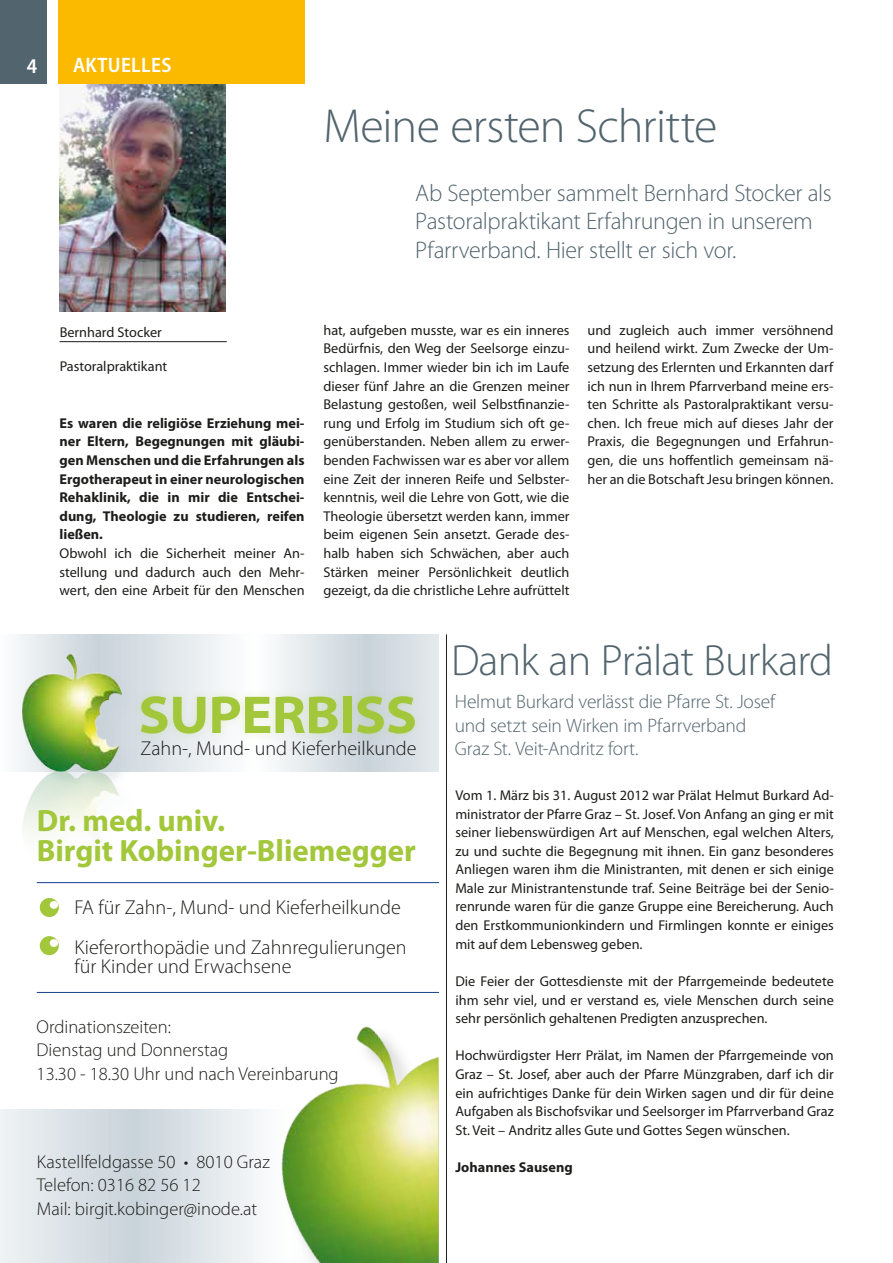
<style>
.page{position:relative;width:893px;height:1263px;background:#fff}
.page>*{position:absolute;margin:0;border:0;box-sizing:border-box;transform-origin:0 0}
.t1{font:700 semi-expanded 53.55px "Myriad Pro";letter-spacing:-.01em;color:#a2c73a}
.t2{font:300 48px "Myriad Pro";letter-spacing:-.02em;color:#52646d}
.t3{font:300 43.95px "Myriad Pro";letter-spacing:-.02em;color:#52646d}
.t4{font:700 30.9px/30.2px "Myriad Pro";color:#a2c73a}
.t5{font:300 24px/28.8px "Myriad Pro";letter-spacing:-.015em;color:#52646d}
.t6{font:600 semi-condensed 21px "Myriad Pro";letter-spacing:.015em;color:#fff}
.t7{font:300 20.1px/39.3px "Myriad Pro";color:#1d1d1b}
.t8{font:300 19.5px/23.4px "Myriad Pro";letter-spacing:-.01em;color:#52646d}
.t9{font:300 18.6px/23.7px "Myriad Pro";color:#1d1d1b}
.t10{font:14.25px/18.6px "Myriad Pro";color:#1d1d1b;text-align:justify}
.t11{font:700 14.25px/18.6px "Myriad Pro";color:#1d1d1b;text-align:justify}
</style>
<div class="page">
<hr style="left:446px;top:634px;width:1px;height:629px;background:#1d1d1b">
<img style="left:60px;top:83px;width:165px;height:228px">
<hr style="left:60px;top:341px;width:167px;height:1px;background:#1d1d1b">
<div style="left:0;top:0;width:46px;height:83px;background:#52646d"></div>
<div style="left:58px;top:0;width:247px;height:83px;background:#fbba00"></div>
<svg style="left:0;top:1109px;width:205px;height:154px;background:#d9e0e5"></svg>
<svg style="left:17px;top:634px;width:422px;height:138px"></svg>
<img style="left:17px;top:647px;width:120px;height:261px">
<img style="left:205px;top:991px;width:234px;height:272px">
<hr style="left:37px;top:992px;width:402px;height:1px;background:#153f8f">
<div style="left:133px;top:688px;width:290px;height:54px;background:#a2c73a;opacity:.2"></div>
<hr style="left:37px;top:882px;width:402px;height:1px;background:#153f8f">
<div style="left:40px;top:936px;width:19px;height:19px;background:#a2c73a;border-radius:50%"></div>
<div style="left:40px;top:898px;width:19px;height:19px;background:#a2c73a;border-radius:50%"></div>
<div style="left:50px;top:939px;width:8px;height:8px;background:#fff;border-radius:50%"></div>
<div style="left:50px;top:901px;width:8px;height:8px;background:#fff;border-radius:50%"></div>
<h3 class="t6" style="left:27px;top:55px;width:12px">4</h3>
<h3 class="t6" style="left:73px;top:53px;width:100px">AKTUELLES</h3>
<h2 class="t2" style="left:323px;top:100px;width:395px">Meine ersten Schritte</h2>
<h3 class="t5" style="left:415px;top:178px;width:418px">Ab September sammelt Bernhard Stocker als<br>Pastoralpraktikant Erfahrungen in unserem<br>Pfarrverband. Hier stellt er sich vor.</h3>
<p class="t10" style="left:60px;top:323px;width:104px">Bernhard Stocker</p>
<p class="t10" style="left:60px;top:358px;width:109px">Pastoralpraktikant</p>
<p class="t11" style="left:60px;top:414px;width:247px">Es waren die religiöse Erziehung mei&shy;ner Eltern, Begegnungen mit gläubi&shy;gen Menschen und die Erfahrungen als Ergotherapeut in einer neurologischen Rehaklinik, die in mir die Entschei&shy;dung, Theologie zu studieren, reifen ließen.</p>
<p class="t10" style="left:60px;top:544px;width:247px">Obwohl ich die Sicherheit meiner An&shy;stellung und dadurch auch den Mehr&shy;wert, den eine Arbeit für den Menschen</p>
<p class="t10" style="left:323px;top:321px;width:247px">hat, aufgeben musste, war es ein inneres Bedürfnis, den Weg der Seelsorge einzu&shy;schlagen. Immer wieder bin ich im Laufe dieser fünf Jahre an die Grenzen meiner Belastung gestoßen, weil Selbstfinanzie&shy;rung und Erfolg im Studium sich oft ge&shy;genüberstanden. Neben allem zu erwer&shy;benden Fachwissen war es aber vor allem eine Zeit der inneren Reife und Selbster&shy;kenntnis, weil die Lehre von Gott, wie die Theologie übersetzt werden kann, immer beim eigenen Sein ansetzt. Gerade des&shy;halb haben sich Schwächen, aber auch Stärken meiner Persönlichkeit deutlich gezeigt, da die christliche Lehre aufrüttelt</p>
<p class="t10" style="left:587px;top:321px;width:247px">und zugleich auch immer versöhnend und heilend wirkt. Zum Zwecke der Um&shy;setzung des Erlernten und Erkannten darf ich nun in Ihrem Pfarrverband meine ers&shy;ten Schritte als Pastoralpraktikant versu&shy;chen. Ich freue mich auf dieses Jahr der Praxis, die Begegnungen und Erfahrun&shy;gen, die uns hoffentlich gemeinsam nä&shy;her an die Botschaft Jesu bringen können.</p>
<h3 class="t3" style="left:451px;top:636px;width:383px">Dank an Prälat Burkard</h3>
<h1 class="t1" style="left:138px;top:685px;width:280px">SUPERBISS</h1>
<h3 class="t7" style="left:141px;top:729px;width:277px">Zahn-, Mund- und Kieferheilkunde</h3>
<h3 class="t4" style="left:37px;top:805px;width:381px">Dr. med. univ.<br>Birgit Kobinger-Bliemegger</h3>
<h3 class="t7" style="left:75px;top:888px;width:334px">FA für Zahn-, Mund- und Kieferheilkunde<br>Kieferorthopädie und Zahnregulierungen</h3>
<h3 class="t7" style="left:75px;top:947px;width:218px">für Kinder und Erwachsene</h3>
<h3 class="t9" style="left:37px;top:1015px;width:304px">Ordinationszeiten:<br>Dienstag und Donnerstag<br>13.30 - 18.30 Uhr und nach Vereinbarung</h3>
<h3 class="t9" style="left:37px;top:1150px;width:235px">Kastellfeldgasse 50 • 8010 Graz<br>Telefon: 0316 82 56 12<br>Mail: birgit.kobinger@inode.at</h3>
<h3 class="t8" style="left:455px;top:690px;width:322px">Helmut Burkard verlässt die Pfarre St. Josef und setzt sein Wirken im Pfarrverband<br>Graz St. Veit-Andritz fort.</h3>
<p class="t10" style="left:455px;top:786px;width:380px">Vom 1. März bis 31. August 2012 war Prälat Helmut Burkard Ad&shy;ministrator der Pfarre Graz – St. Josef. Von Anfang an ging er mit seiner liebenswürdigen Art auf Menschen, egal welchen Alters, zu und suchte die Begegnung mit ihnen. Ein ganz besonderes Anliegen waren ihm die Ministranten, mit denen er sich einige Male zur Ministrantenstunde traf. Seine Beiträge bei der Senio&shy;renrunde waren für die ganze Gruppe eine Bereicherung. Auch den Erstkommunionkindern und Firmlingen konnte er einiges mit auf dem Lebensweg geben.</p>
<p class="t10" style="left:455px;top:972px;width:380px">Die Feier der Gottesdienste mit der Pfarrgemeinde bedeutete ihm sehr viel, und er verstand es, viele Menschen durch seine sehr persönlich gehaltenen Predigten anzusprechen.</p>
<p class="t10" style="left:455px;top:1046px;width:380px">Hochwürdigster Herr Prälat, im Namen der Pfarrgemeinde von Graz – St. Josef, aber auch der Pfarre Münzgraben, darf ich dir ein aufrichtiges Danke für dein Wirken sagen und dir für deine Aufgaben als Bischofsvikar und Seelsorger im Pfarrverband Graz St. Veit – Andritz alles Gute und Gottes Segen wünschen.</p>
<p class="t11" style="left:455px;top:1158px;width:119px">Johannes Sauseng</p>
</div>
